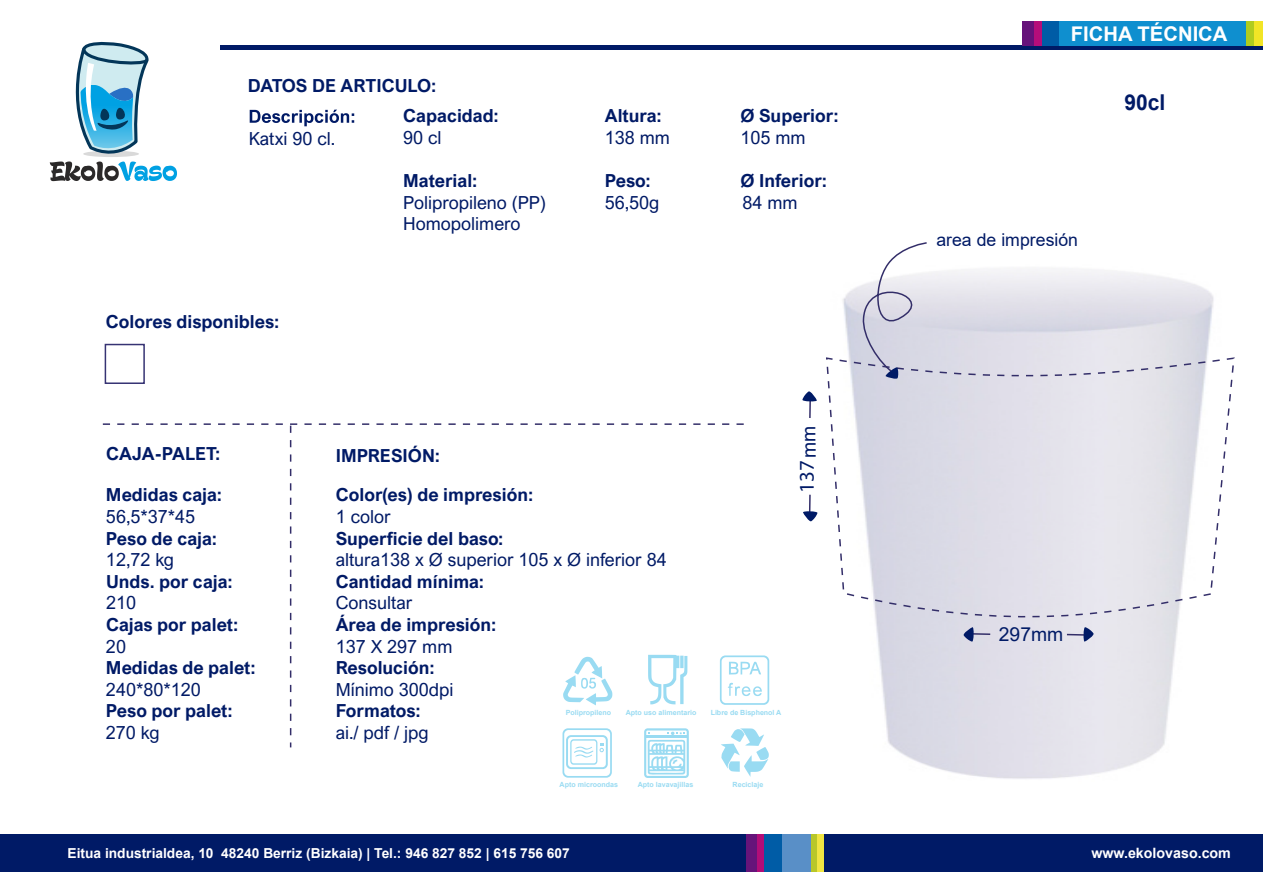
<style>
.page{position:relative;width:1263px;height:893px;background:#fff}
.page>*{position:absolute;margin:0;border:0;box-sizing:border-box;transform-origin:0 0}
.t1{font:700 21.9px "Arial";color:#001a66;scale:.96 1}
.t2{font:21px "Myriad Pro";color:#001a66}
.t3{font:700 20.25px "Arial";color:#fff}
.t4{font:19.35px "Arial";letter-spacing:-.005em;color:#001a66}
.t5{font:700 18px/30.2px "Arial Nova";color:#001a66}
.t6{font:18px/21.6px "Arial Nova";color:#001a66}
.t7{font:17.7px "Arial";letter-spacing:-.005em;color:#001a66}
.t8{font:700 14.25px "Arial";color:#fff}
.t9{font:700 13.8px "Arial";color:#fff}
.t10{font:700 7.05px "Arial";color:#99dbf2}
</style>
<div class="page">
<div style="left:105px;top:344px;width:40px;height:40px;border:2px solid #363373"></div>
<img style="left:843px;top:269px;width:371px;height:510px">
<div style="left:0;top:834px;width:1263px;height:38px;background:#001a66"></div>
<div style="left:746px;top:834px;width:11px;height:38px;background:#66147a"></div>
<div style="left:757px;top:834px;width:7px;height:38px;background:#b20d78"></div>
<div style="left:764px;top:834px;width:18px;height:38px;background:#005ca6"></div>
<div style="left:782px;top:834px;width:29px;height:38px;background:#598fc7"></div>
<div style="left:811px;top:834px;width:7px;height:38px;background:#b8c729"></div>
<div style="left:818px;top:834px;width:6px;height:38px;background:#f0e542"></div>
<svg style="left:50px;top:41px;width:127px;height:140px"></svg>
<hr style="left:221px;top:46px;width:1042px;height:4px;background:#001a66">
<div style="left:1058px;top:21px;width:188px;height:25px;background:#0f8fcf"></div>
<div style="left:1246px;top:21px;width:8px;height:25px;background:#b0cc1f"></div>
<div style="left:1041px;top:21px;width:17px;height:25px;background:#005ca6"></div>
<div style="left:1034px;top:21px;width:7px;height:25px;background:#b50d7a"></div>
<div style="left:1023px;top:21px;width:11px;height:25px;background:#66127a"></div>
<div style="left:1254px;top:21px;width:9px;height:25px;background:#f2e526"></div>
<svg style="left:250px;top:110px;width:104px;height:16px"></svg>
<svg style="left:826px;top:356px;width:409px;height:278px"></svg>
<svg style="left:860px;top:242px;width:72px;height:138px"></svg>
<hr style="left:809px;top:495px;width:2px;height:20px;background:#332e69">
<svg style="left:803px;top:511px;width:15px;height:11px"></svg>
<hr style="left:809px;top:397px;width:2px;height:21px;background:#332e69">
<svg style="left:802px;top:391px;width:15px;height:11px"></svg>
<svg style="left:962px;top:627px;width:30px;height:15px"></svg>
<svg style="left:1065px;top:627px;width:30px;height:15px"></svg>
<svg style="left:103px;top:423px;width:666px;height:355px"></svg>
<hr style="left:645px;top:736px;width:43px;height:2px;background:#99dbf2">
<p class="t5" style="left:403px;top:71px;width:97px;text-indent:-155px">DATOS DE ARTICULO:<br>Capacidad:</p>
<p class="t6" style="left:403px;top:127px;width:40px">90 cl</p>
<p class="t5" style="left:403px;top:165px;width:76px">Material:</p>
<p class="t6" style="left:403px;top:191px;width:144px">Polipropileno (PP)<br>Homopolimero</p>
<p class="t6" style="left:249px;top:128px;width:88px">Katxi 90 cl.</p>
<p class="t5" style="left:106px;top:307px;width:175px">Colores disponibles:</p>
<p class="t5" style="left:605px;top:101px;width:59px">Altura:</p>
<p class="t6" style="left:605px;top:127px;width:67px">138 mm</p>
<p class="t5" style="left:605px;top:165px;width:48px">Peso:</p>
<p class="t6" style="left:605px;top:191px;width:56px">56,50g</p>
<p class="t5" style="left:106px;top:439px;width:116px">CAJA-PALET:</p>
<p class="t5" style="left:336px;top:436px;width:199px;line-height:39.5px">IMPRESIÓN:<br>Color(es) de impresión:</p>
<p class="t6" style="left:336px;top:506px;width:56px">1 color</p>
<p class="t5" style="left:336px;top:523px;width:169px">Superficie del baso:</p>
<p class="t6" style="left:336px;top:549px;width:333px">altura138 x Ø superior 105 x Ø inferior 84</p>
<p class="t5" style="left:336px;top:566px;width:150px">Cantidad mínima:</p>
<p class="t6" style="left:336px;top:592px;width:78px">Consultar</p>
<p class="t6" style="left:336px;top:635px;width:118px">137 X 297 mm</p>
<p class="t5" style="left:106px;top:480px;width:118px">Medidas caja:</p>
<p class="t6" style="left:106px;top:506px;width:91px">56,5*37*45</p>
<p class="t5" style="left:106px;top:523px;width:113px">Peso de caja:</p>
<p class="t6" style="left:106px;top:549px;width:70px">12,72 kg</p>
<p class="t5" style="left:106px;top:566px;width:128px">Unds. por caja:</p>
<p class="t6" style="left:106px;top:592px;width:32px">210</p>
<p class="t5" style="left:106px;top:609px;width:134px">Cajas por palet:</p>
<p class="t6" style="left:106px;top:635px;width:22px">20</p>
<p class="t5" style="left:106px;top:652px;width:151px">Medidas de palet:</p>
<p class="t6" style="left:106px;top:678px;width:96px">240*80*120</p>
<p class="t5" style="left:336px;top:609px;width:162px">Área de impresión:</p>
<p class="t5" style="left:336px;top:652px;width:101px">Resolución:</p>
<p class="t6" style="left:336px;top:678px;width:119px">Mínimo 300dpi</p>
<p class="t5" style="left:740px;top:101px;width:100px">Ø Superior:</p>
<p class="t6" style="left:740px;top:127px;width:67px">105 mm</p>
<p class="t5" style="left:740px;top:165px;width:88px">Ø Inferior:</p>
<p class="t6" style="left:742px;top:191px;width:57px">84 mm</p>
<p class="t4" style="left:795px;top:458px;width:34px;rotate:-90deg">mm</p>
<p class="t2" style="left:794px;top:493px;width:34px;rotate:-90deg">137</p>
<p class="t5" style="left:106px;top:696px;width:128px">Peso por palet:</p>
<p class="t6" style="left:106px;top:722px;width:55px">270 kg</p>
<p class="t5" style="left:336px;top:696px;width:87px">Formatos:</p>
<p class="t6" style="left:336px;top:722px;width:95px">ai./ pdf / jpg</p>
<p class="t10" style="left:566px;top:708px;width:47px">Polipropileno</p>
<p class="t10" style="left:626px;top:708px;width:72px">Apto uso alimentario</p>
<p class="t10" style="left:711px;top:708px;width:72px">Libre de Bisphenol A</p>
<p class="t10" style="left:560px;top:780px;width:60px">Apto microondas</p>
<p class="t10" style="left:638px;top:780px;width:57px">Apto lavavajillas</p>
<p class="t10" style="left:733px;top:780px;width:32px">Reciclaje</p>
<p class="t3" style="left:1071px;top:20px;width:158px">FICHA TÉCNICA</p>
<p class="t1" style="left:1124px;top:87px;width:44px">90cl</p>
<p class="t7" style="left:936px;top:228px;width:143px">area de impresión</p>
<p class="t4" style="left:999px;top:620px;width:66px">297mm</p>
<p class="t9" style="left:68px;top:844px;width:504px">Eitua industrialdea, 10 48240 Berriz (Bizkaia) | Tel.: 946 827 852 | 615 756 607</p>
<p class="t8" style="left:1091px;top:843px;width:141px">www.ekolovaso.com</p>
</div>
